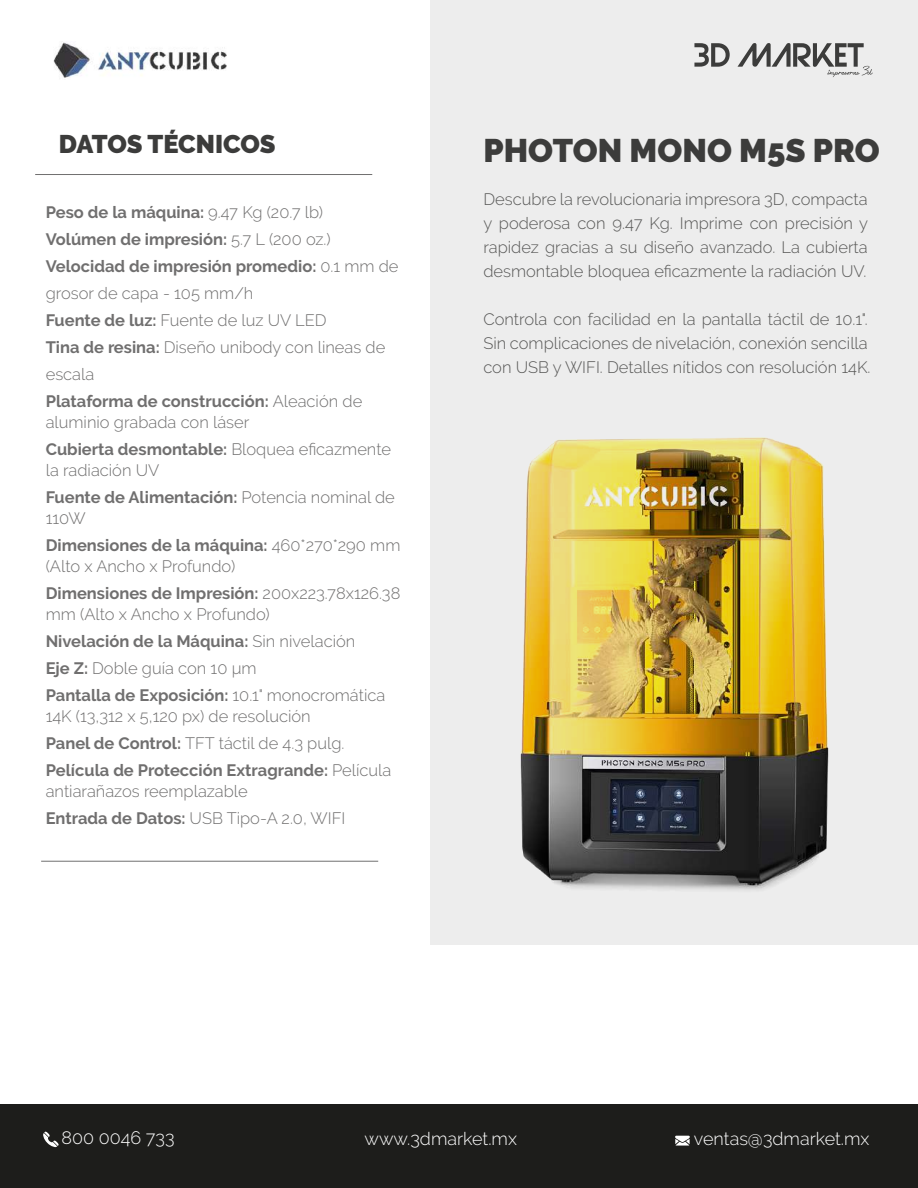
<style>
.page{position:relative;width:918px;height:1188px;background:#fff}
.page>*{position:absolute;margin:0;border:0;box-sizing:border-box;transform-origin:0 0}
.t1{font:900 32.55px "Raleway";color:#3c3c3b}
.t2{font:900 25.5px "Raleway";letter-spacing:-.005em;color:#3c3c3b}
.t3{font:300 18px "Raleway";color:#fff}
.t4{font:300 16.5px/27px "Raleway";color:#706f6f}
.t5{font:300 16.5px/24px "Raleway";color:#575756;text-align:justify}
.t6{font:700 16.5px/27px "Raleway";color:#706f6f}
.s1{font-weight:300}
.s2{font-weight:700}
</style>
<div class="page">
<img style="left:53px;top:42px;width:174px;height:36px">
<div style="left:431px;top:0;width:487px;height:945px;background:#ededed"></div>
<div style="left:0;top:1105px;width:918px;height:83px;background:#1d1d1b"></div>
<svg style="left:43px;top:1131px;width:16px;height:16px"></svg>
<svg style="left:675px;top:1136px;width:15px;height:10px"></svg>
<svg style="left:694px;top:43px;width:36px;height:24px"></svg>
<svg style="left:738px;top:43px;width:135px;height:34px"></svg>
<hr style="left:41px;top:861px;width:337px;height:1px;background:#706f6f">
<hr style="left:35px;top:174px;width:337px;height:1px;background:#706f6f">
<img style="left:430px;top:415px;width:399px;height:494px">
<h2 class="t2" style="left:59px;top:129px;width:218px">DATOS TÉCNICOS</h2>
<p class="t6" style="left:46px;top:199px;width:354px">Peso de la máquina: <span class="s1">9.47 Kg (20.7 lb)<br></span>Volúmen de impresión: <span class="s1">5.7 L (200 oz.)<br></span>Velocidad de impresión promedio: <span class="s1">0.1 mm de grosor de capa - 105 mm/h<br></span>Fuente de luz: <span class="s1">Fuente de luz UV LED<br></span>Tina de resina: <span class="s1">Diseño unibody con lineas de escala<br></span>Plataforma de construcción: <span class="s1">Aleación de</span></p>
<p class="t4" style="left:46px;top:409px;width:347px">aluminio grabada con láser<br><span class="s2">Cubierta desmontable:</span> Bloquea eficazmente</p>
<p class="t4" style="left:46px;top:457px;width:351px">la radiación UV<br><span class="s2">Fuente de Alimentación:</span> Potencia nominal de</p>
<p class="t6" style="left:46px;top:505px;width:356px"><span class="s1">110W<br></span>Dimensiones de la máquina: <span class="s1">460*270*290 mm</span></p>
<p class="t4" style="left:46px;top:553px;width:356px">(Alto x Ancho x Profundo)<br><span class="s2">Dimensiones de Impresión:</span> 200x223.78x126.38</p>
<p class="t4" style="left:46px;top:601px;width:341px">mm (Alto x Ancho x Profundo)<br><span class="s2">Nivelación de la Máquina:</span> Sin nivelación<br><span class="s2">Eje Z:</span> Doble guía con 10 μm<br><span class="s2">Pantalla de Exposición:</span> 10.1" monocromática</p>
<p class="t4" style="left:46px;top:703px;width:347px">14K (13,312 x 5,120 px) de resolución<br><span class="s2">Panel de Control:</span> TFT táctil de 4.3 pulg.<br><span class="s2">Película de Protección Extragrande:</span> Película</p>
<p class="t4" style="left:46px;top:778px;width:301px">antiarañazos reemplazable<br><span class="s2">Entrada de Datos:</span> USB Tipo-A 2.0, WIFI</p>
<h1 class="t1" style="left:483px;top:132px;width:398px">PHOTON MONO M5S PRO</h1>
<p class="t5" style="left:483px;top:187px;width:386px">Descubre la revolucionaria impresora 3D, compacta y poderosa con 9.47 Kg. Imprime con precisión y rapidez gracias a su diseño avanzado. La cubierta desmontable bloquea eficazmente la radiación UV.</p>
<p class="t5" style="left:483px;top:307px;width:389px;text-align:left">Controla con facilidad en la pantalla táctil de 10.1".<br>Sin complicaciones de nivelación, conexión sencilla con USB y WIFI. Detalles nítidos con resolución 14K.</p>
<p class="t3" style="left:62px;top:1128px;width:114px">800 0046 733</p>
<p class="t3" style="left:365px;top:1128px;width:154px">www.3dmarket.mx</p>
<p class="t3" style="left:694px;top:1129px;width:177px">ventas@3dmarket.mx</p>
</div>
